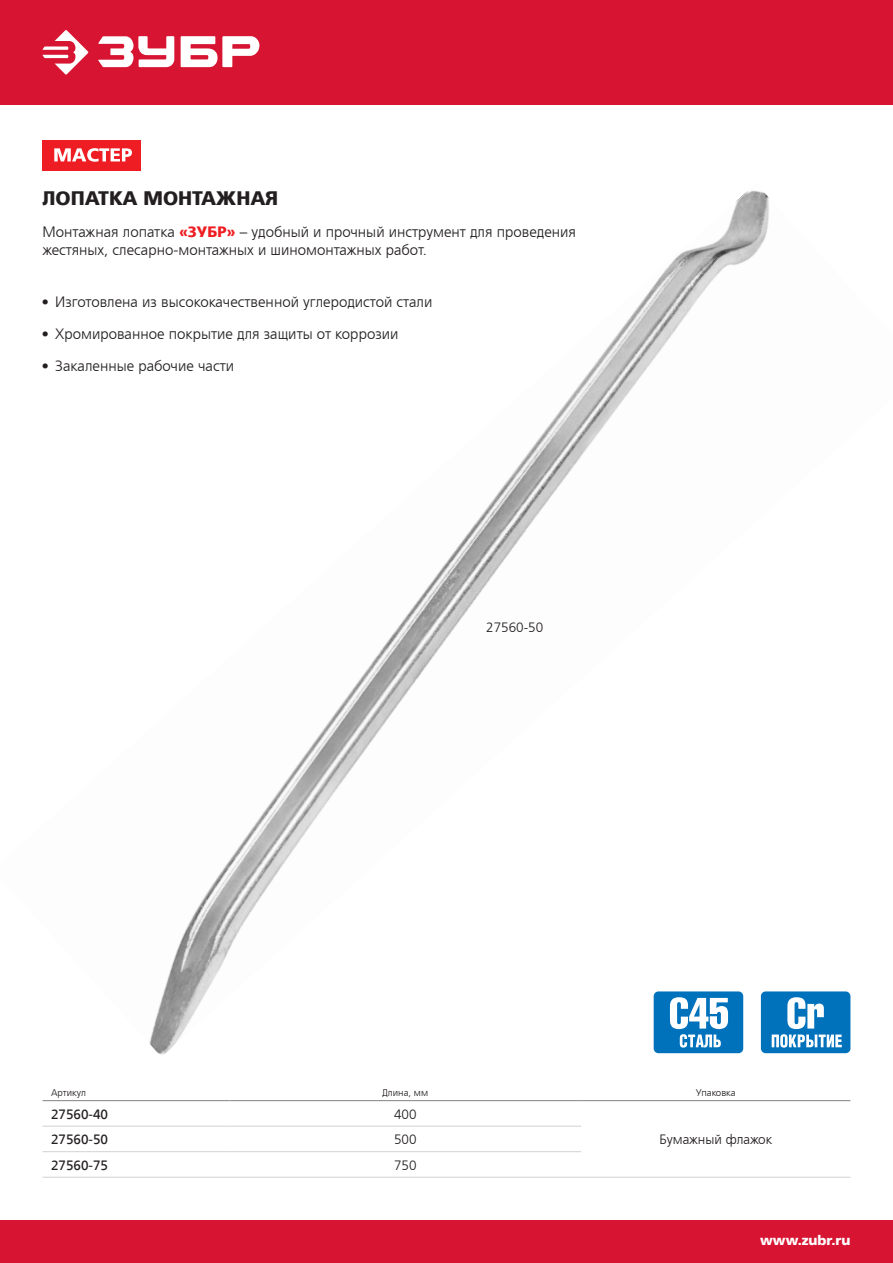
<style>
.page{position:relative;width:893px;height:1263px;background:#fff}
.page>*{position:absolute;margin:0;border:0;box-sizing:border-box;transform-origin:0 0}
.Zagolovok_13{font:19.5px "AG Foreigner Stayer Bold";color:#231f20}
.Tekst__boolit{font:300 15px "AG Foreigner";color:#231f20}
.Text_10_pod_Zag_13{font:300 15px/18px "AG Foreigner";color:#231f20}
.Tabl_artikul_11{font:13.5px "AG Foreigner";color:#231f20}
.Tabl_text_9{font:300 13.5px "AG Foreigner";color:#231f20}
.SAYT{font:700 13.5px "AG Foreigner";color:#fff}
.Tabl_artikul_11-2{font:300 13.5px "AG Foreigner";color:#231f20}
.Tabl_shapka{font:300 9.75px "AG Foreigner";color:#231f20}
.s1{font-family:"AG Foreigner Stayer Bold";font-weight:400;color:#ee1d23}
.s2{font-family:"AG Letterica Condensed";font-weight:700;font-size:13.5px}
</style>
<div class="page">
<div style="left:0;top:0;width:893px;height:105px;background:#d71532"></div>
<div style="left:0;top:1220px;width:893px;height:43px;background:#d71532"></div>
<svg style="left:42px;top:30px;width:46px;height:45px"></svg>
<svg style="left:98px;top:36px;width:161px;height:31px"></svg>
<img style="left:149px;top:190px;width:702px;height:864px">
<div style="left:43px;top:140px;width:98px;height:31px;background:#ee1d23"></div>
<svg style="left:54px;top:148px;width:78px;height:14px"></svg>
<svg style="left:654px;top:991px;width:89px;height:62px"></svg>
<svg style="left:761px;top:991px;width:89px;height:62px"></svg>
<hr style="left:230px;top:1100px;width:351px;height:1px;background:#808285">
<hr style="left:581px;top:1100px;width:269px;height:1px;background:#808285">
<hr style="left:43px;top:1126px;width:187px;height:1px;background:#d1d2d4">
<hr style="left:230px;top:1126px;width:351px;height:1px;background:#d1d2d4">
<hr style="left:43px;top:1151px;width:187px;height:1px;background:#d1d2d4">
<hr style="left:230px;top:1151px;width:351px;height:1px;background:#d1d2d4">
<hr style="left:43px;top:1177px;width:187px;height:1px;background:#d1d2d4">
<hr style="left:230px;top:1177px;width:351px;height:1px;background:#d1d2d4">
<hr style="left:581px;top:1177px;width:269px;height:1px;background:#d1d2d4">
<hr style="left:43px;top:1100px;width:187px;height:1px;background:#808285">
<p class="Zagolovok_13" style="left:43px;top:187px;width:237px">ЛОПАТКА МОНТАЖНАЯ</p>
<p class="Text_10_pod_Zag_13" style="left:43px;top:223px;width:535px">Монтажная лопатка <span class="s1">«ЗУБР»</span> – удобный и прочный инструмент для проведения жестяных, слесарно-монтажных и шиномонтажных работ.</p>
<p class="Tekst__boolit" style="left:43px;top:294px;width:391px"><span class="s2">•</span> Изготовлена из высококачественной углеродистой стали</p>
<p class="Tekst__boolit" style="left:43px;top:326px;width:357px"><span class="s2">•</span> Хромированное покрытие для защиты от коррозии</p>
<p class="Tekst__boolit" style="left:43px;top:358px;width:193px"><span class="s2">•</span> Закаленные рабочие части</p>
<p class="Tabl_artikul_11-2" style="left:486px;top:620px;width:59px">27560-50</p>
<p class="Tabl_shapka" style="left:51px;top:1087px;width:36px">Артикул</p>
<p class="Tabl_shapka" style="left:383px;top:1087px;width:47px">Длина, мм</p>
<p class="Tabl_shapka" style="left:696px;top:1087px;width:41px">Упаковка</p>
<p class="Tabl_artikul_11" style="left:51px;top:1106px;width:59px">27560-40</p>
<p class="Tabl_text_9" style="left:394px;top:1107px;width:24px">400</p>
<p class="Tabl_artikul_11" style="left:51px;top:1132px;width:59px">27560-50</p>
<p class="Tabl_text_9" style="left:394px;top:1132px;width:24px">500</p>
<p class="Tabl_text_9" style="left:659px;top:1132px;width:114px">Бумажный флажок</p>
<p class="Tabl_artikul_11" style="left:51px;top:1157px;width:59px">27560-75</p>
<p class="Tabl_text_9" style="left:394px;top:1158px;width:24px">750</p>
<p class="SAYT" style="left:760px;top:1232px;width:92px">www.zubr.ru</p>
</div>
